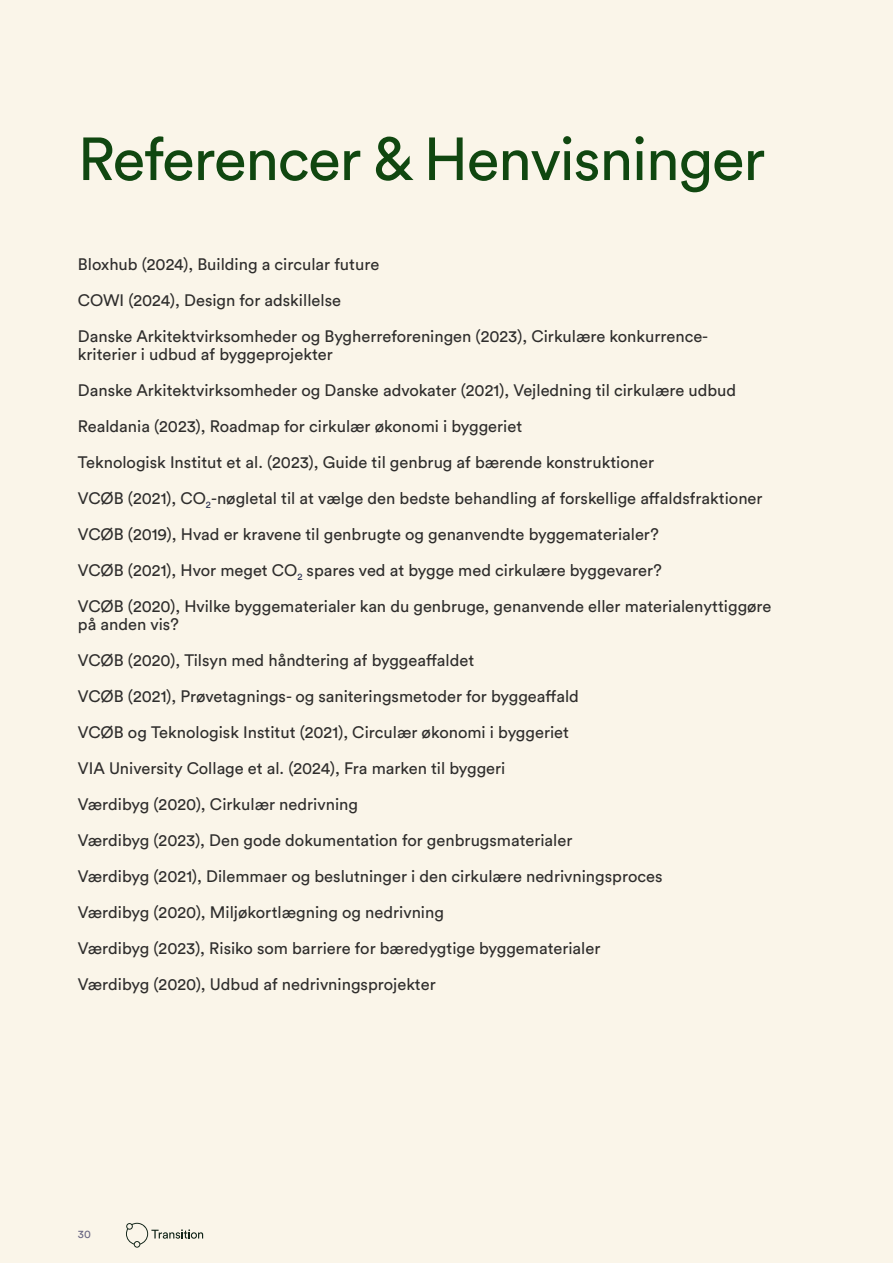
<style>
.page{position:relative;width:893px;height:1263px;background:#faf5e9}
.page>*{position:absolute;margin:0;border:0;box-sizing:border-box;transform-origin:0 0}
.H1_sort{font:60px "Circular Std";letter-spacing:-.02em;color:#104710}
.Brødtekst_9_12{font:16.5px/18px "Circular Std";color:#2e2d2c}
.t1{font:11.1px "Circular Std";color:#676581}
</style>
<div class="page">
<svg style="left:126px;top:1223px;width:77px;height:25px"></svg>
<p class="H1_sort" style="left:78px;top:123px;width:689px">Referencer &amp; Henvisninger</p>
<p class="Brødtekst_9_12" style="left:78px;top:255px;width:303px">Bloxhub (2024), Building a circular future</p>
<p class="Brødtekst_9_12" style="left:78px;top:291px;width:265px">COWI (2024), Design for adskillelse</p>
<p class="Brødtekst_9_12" style="left:78px;top:327px;width:632px">Danske Arkitektvirksomheder og Bygherreforeningen (2023), Cirkulære konkurrence-</p>
<p class="Brødtekst_9_12" style="left:78px;top:345px;width:256px">kriterier i udbud af byggeprojekter</p>
<p class="Brødtekst_9_12" style="left:78px;top:381px;width:660px">Danske Arkitektvirksomheder og Danske advokater (2021), Vejledning til cirkulære udbud</p>
<p class="Brødtekst_9_12" style="left:78px;top:417px;width:446px">Realdania (2023), Roadmap for cirkulær økonomi i byggeriet</p>
<p class="Brødtekst_9_12" style="left:78px;top:453px;width:578px">Teknologisk Institut et al. (2023), Guide til genbrug af bærende konstruktioner</p>
<p class="Brødtekst_9_12" style="left:78px;top:489px;width:686px">VCØB (2021), CO<sub>2</sub>-nøgletal til at vælge den bedste behandling af forskellige affaldsfraktioner</p>
<p class="Brødtekst_9_12" style="left:78px;top:525px;width:582px">VCØB (2019), Hvad er kravene til genbrugte og genanvendte byggematerialer?</p>
<p class="Brødtekst_9_12" style="left:78px;top:561px;width:585px">VCØB (2021), Hvor meget CO<sub>2</sub> spares ved at bygge med cirkulære byggevarer?</p>
<p class="Brødtekst_9_12" style="left:78px;top:597px;width:695px">VCØB (2020), Hvilke byggematerialer kan du genbruge, genanvende eller materialenyttiggøre på anden vis?</p>
<p class="Brødtekst_9_12" style="left:78px;top:651px;width:398px">VCØB (2020), Tilsyn med håndtering af byggeaffaldet</p>
<p class="Brødtekst_9_12" style="left:78px;top:687px;width:502px">VCØB (2021), Prøvetagnings- og saniteringsmetoder for byggeaffald</p>
<p class="Brødtekst_9_12" style="left:78px;top:723px;width:493px">VCØB og Teknologisk Institut (2021), Circulær økonomi i byggeriet</p>
<p class="Brødtekst_9_12" style="left:78px;top:759px;width:429px">VIA University Collage et al. (2024), Fra marken til byggeri</p>
<p class="Brødtekst_9_12" style="left:78px;top:795px;width:282px">Værdibyg (2020), Cirkulær nedrivning</p>
<p class="Brødtekst_9_12" style="left:78px;top:831px;width:496px">Værdibyg (2023), Den gode dokumentation for genbrugsmaterialer</p>
<p class="Brødtekst_9_12" style="left:78px;top:867px;width:586px">Værdibyg (2021), Dilemmaer og beslutninger i den cirkulære nedrivningsproces</p>
<p class="Brødtekst_9_12" style="left:78px;top:903px;width:367px">Værdibyg (2020), Miljøkortlægning og nedrivning</p>
<p class="Brødtekst_9_12" style="left:78px;top:939px;width:524px">Værdibyg (2023), Risiko som barriere for bæredygtige byggematerialer</p>
<p class="Brødtekst_9_12" style="left:78px;top:975px;width:359px">Værdibyg (2020), Udbud af nedrivningsprojekter</p>
<p class="t1" style="left:78px;top:1227px;width:14px">30</p>
</div>
